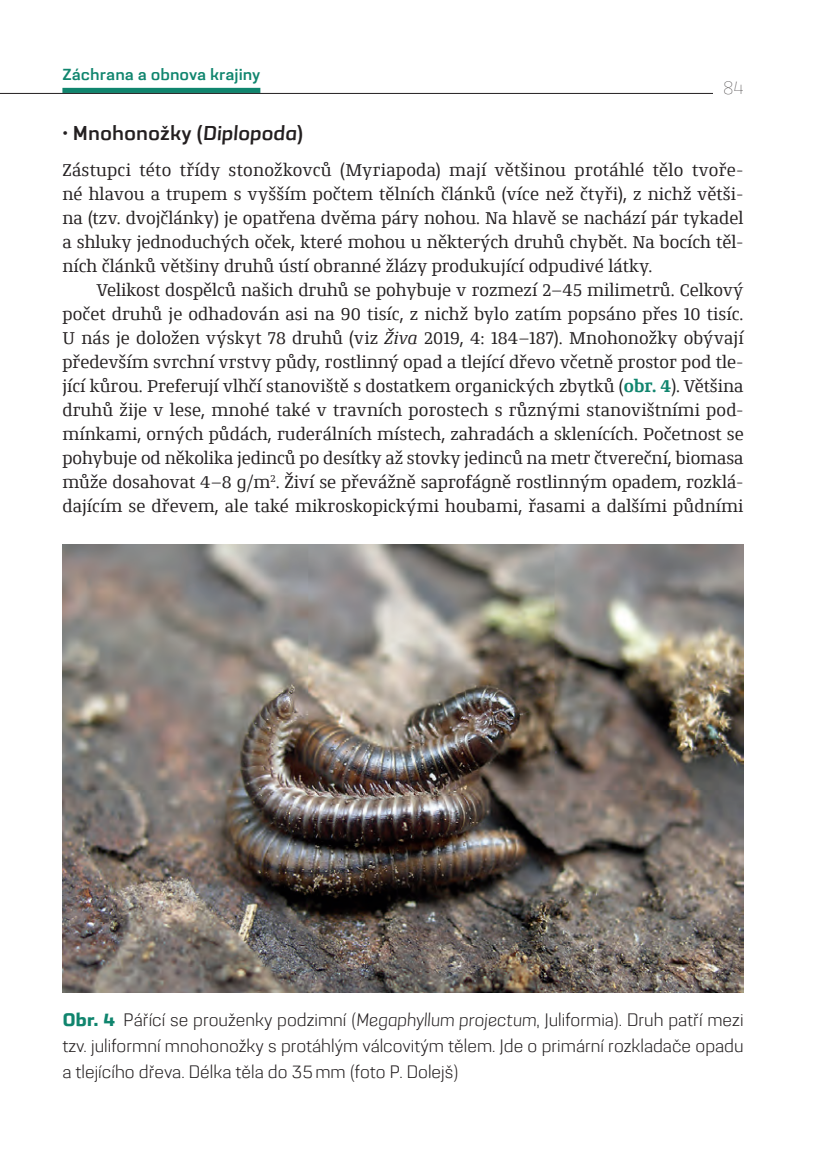
<style>
.page{position:relative;width:823px;height:1163px;background:#fff}
.page>*{position:absolute;margin:0;border:0;box-sizing:border-box;transform-origin:0 0}
.Titulek_1_1_1{font:500 20px "Grafia Sans Pro";color:#231f20}
.ZÁKLAD{font:18px/24px "Conto Slab Regular";letter-spacing:.005em;color:#231f20;text-align:justify}
.BEZ_odstavce{font:18px/24px "Conto Slab Regular";color:#231f20;text-align:justify}
.POPISEK{font:300 18px/26px "Grafia Sans Pro";color:#231f20;text-align:justify}
.t1{font:100 18px "Grafia Sans Pro";color:#231f20}
.t2{font:500 16px "Grafia Sans Pro";color:#10856e}
.s1{font-style:italic}
.s2{font-family:"Conto Slab Bold";color:#10856e}
.s3{font-weight:800;color:#10856e}
</style>
<div class="page">
<div style="left:62px;top:88px;width:198px;height:5px;background:#10856e"></div>
<hr style="left:0;top:93px;width:717px;height:1px;background:#231f20">
<div style="left:712px;top:80px;width:31px;height:28px;background:#fff"></div>
<img style="left:62px;top:544px;width:681px;height:447px">
<p class="t2" style="left:62px;top:62px;width:199px">Záchrana a obnova krajiny</p>
<p class="t1" style="left:722px;top:75px;width:22px">84</p>
<p class="Titulek_1_1_1" style="left:62px;top:118px;width:242px">• Mnohonožky (<span class="s1">Diplopoda</span>)</p>
<p class="BEZ_odstavce" style="left:62px;top:157px;width:682px">Zástupci této třídy stonožkovců (Myriapoda) mají většinou protáhlé tělo tvoře&shy;né hlavou a trupem s vyšším počtem tělních článků (více než čtyři), z nichž větši&shy;na (tzv. dvojčlánky) je opatřena dvěma páry nohou. Na hlavě se nachází pár tykadel a shluky jednoduchých oček, které mohou u některých druhů chybět. Na bocích těl&shy;ních článků většiny druhů ústí obranné žlázy produkující odpudivé látky.</p>
<p class="ZÁKLAD" style="left:62px;top:277px;width:682px;text-indent:34px">Velikost dospělců našich druhů se pohybuje v rozmezí 2–45 milimetrů. Celkový počet druhů je odhadován asi na 90 tisíc, z nichž bylo zatím popsáno přes 10 tisíc.<br>U nás je doložen výskyt 78 druhů (viz <span class="s1">Živa</span> 2019, 4: 184–187). Mnohonožky obývají především svrchní vrstvy půdy, rostlinný opad a tlející dřevo včetně prostor pod tle&shy;jící kůrou. Preferují vlhčí stanoviště s dostatkem organických zbytků (<span class="s2">obr. 4</span>). Většina druhů žije v lese, mnohé také v travních porostech s různými stanovištními pod&shy;mínkami, orných půdách, ruderálních místech, zahradách a sklenících. Početnost se pohybuje od několika jedinců po desítky až stovky jedinců na metr čtvereční, biomasa může dosahovat 4–8 g/m<sup>2</sup>. Živí se převážně saprofágně rostlinným opadem, rozklá&shy;dajícím se dřevem, ale také mikroskopickými houbami, řasami a dalšími půdními</p>
<p class="POPISEK" style="left:62px;top:1005px;width:682px"><span class="s3">Obr. 4</span> Pářící se prouženky podzimní (<span class="s1">Megaphyllum projectum</span>, Juliformia). Druh patří mezi tzv. juliformní mnohonožky s protáhlým válcovitým tělem. Jde o primární rozkladače opadu a tlejícího dřeva. Délka těla do 35mm (foto P. Dolejš)</p>
</div>
